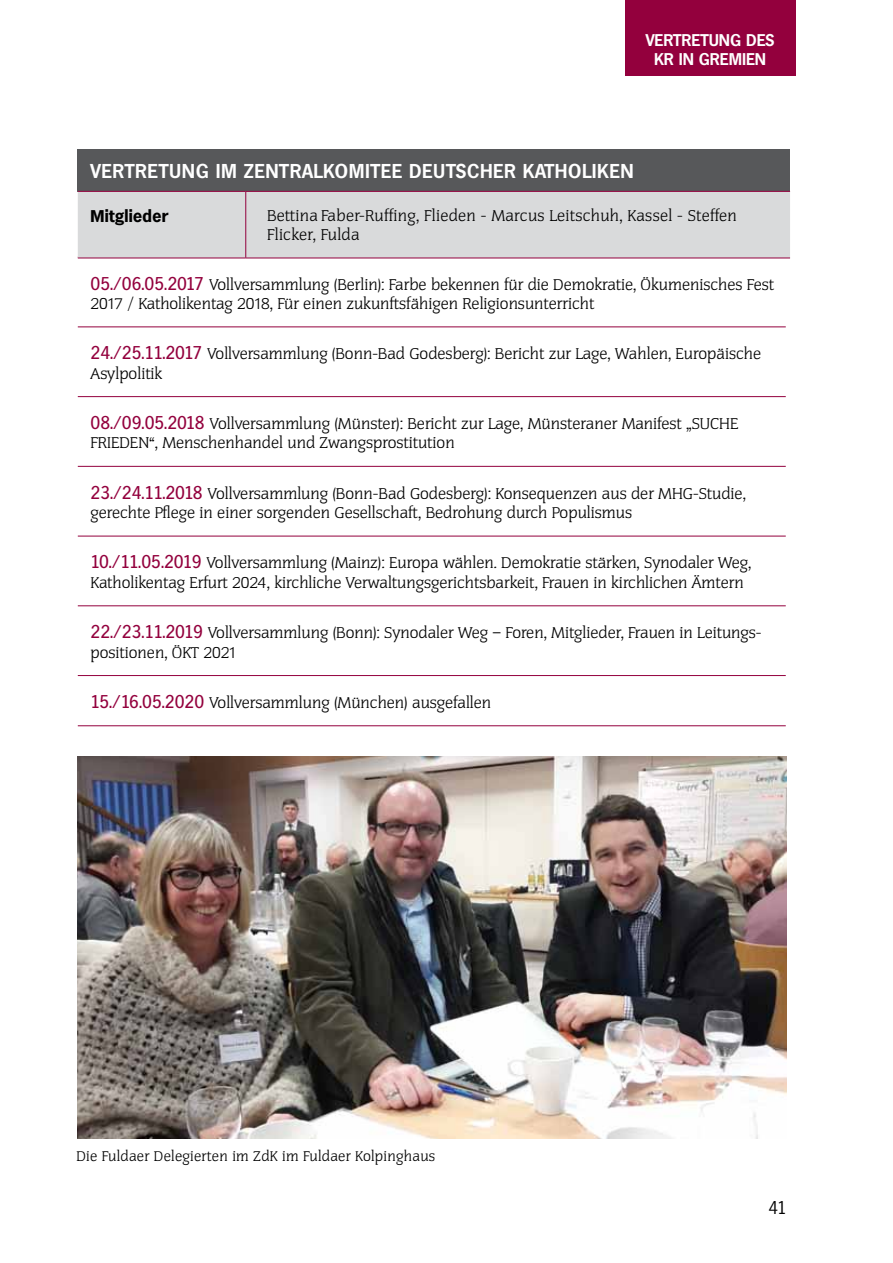
<style>
.page{position:relative;width:893px;height:1263px;background:#fff}
.page>*{position:absolute;margin:0;border:0;box-sizing:border-box;transform-origin:0 0}
.t1{font:600 19.5px "Hamburg";letter-spacing:.03em;color:#fff}
.t2{font:300 18px "Hamburg";color:#000}
.t3{font:600 16.5px/19.5px "Hamburg";color:#fff;text-align:center}
.t4{font:700 16.5px "Hamburg";letter-spacing:.02em;color:#000}
.t5{font:300 15px/19.5px "Congress";color:#000}
.t6{font:300 15px "Congress";letter-spacing:.02em;color:#000}
.t7{font:300 13.5px "Congress";letter-spacing:.02em;color:#000}
.s1{font-family:"Hamburg";font-weight:400;font-size:18px;color:#93003d}
</style>
<div class="page">
<div style="left:625px;top:0;width:170px;height:75px;background:#93003d"></div>
<hr style="left:78px;top:327px;width:708px;height:1px;background:#93003d">
<hr style="left:78px;top:396px;width:708px;height:1px;background:#93003d">
<hr style="left:78px;top:466px;width:708px;height:1px;background:#93003d">
<hr style="left:78px;top:536px;width:708px;height:1px;background:#93003d">
<hr style="left:78px;top:605px;width:708px;height:1px;background:#93003d">
<hr style="left:78px;top:675px;width:708px;height:1px;background:#93003d">
<hr style="left:78px;top:725px;width:708px;height:1px;background:#93003d">
<div style="left:78px;top:149px;width:712px;height:42px;background:#57585a"></div>
<div style="left:78px;top:192px;width:712px;height:66px;background:#d9dadb"></div>
<hr style="left:78px;top:191px;width:168px;height:1px;background:#93003d">
<hr style="left:246px;top:191px;width:544px;height:1px;background:#93003d">
<hr style="left:245px;top:192px;width:1px;height:66px;background:#93003d">
<hr style="left:78px;top:258px;width:168px;height:1px;background:#93003d">
<hr style="left:246px;top:258px;width:544px;height:1px;background:#93003d">
<img style="left:78px;top:756px;width:709px;height:383px">
<p class="t3" style="left:646px;top:30px;width:129px">VERTRETUNG DES<br>KR IN GREMIEN</p>
<h1 class="t1" style="left:91px;top:160px;width:545px">VERTRETUNG IM ZENTRALKOMITEE DEUTSCHER KATHOLIKEN</h1>
<p class="t4" style="left:91px;top:207px;width:79px">Mitglieder</p>
<p class="t6" style="left:267px;top:206px;width:218px">Bettina Faber-Ruffing, Flieden -M</p>
<p class="t6" style="left:505px;top:206px;width:233px">arcus Leitschuh, Kassel - Steffen</p>
<p class="t6" style="left:267px;top:226px;width:94px">Flicker, Fulda</p>
<p class="t5" style="left:91px;top:275px;width:685px"><span class="s1">05./06.05.2017</span> Vollversammlung (Berlin): Farbe bekennen für die Demokratie, Ökumenisches Fest<br>2017 / Katholikentag 2018, Für einen zukunftsfähigen Religionsunterricht</p>
<p class="t5" style="left:91px;top:345px;width:672px"><span class="s1">24./25.11.2017</span> Vollversammlung (Bonn-Bad Godesberg): Bericht zur Lage, Wahlen, Europäische<br>Asylpolitik</p>
<p class="t5" style="left:91px;top:414px;width:645px"><span class="s1">08./09.05.2018</span> Vollversammlung (Münster): Bericht zur Lage, Münsteraner Manifest „SUCHE<br>FRIEDEN“, Menschenhandel und Zwangsprostitution</p>
<p class="t5" style="left:91px;top:484px;width:657px"><span class="s1">23./24.11.2018</span> Vollversammlung (Bonn-Bad Godesberg): Konsequenzen aus der MHG-Studie, gerechte Pflege in einer sorgenden Gesellschaft, Bedrohung durch Populismus</p>
<p class="t5" style="left:91px;top:554px;width:662px"><span class="s1">10./11.05.2019</span> Vollversammlung (Mainz): Europa wählen. Demokratie stärken, Synodaler Weg,<br>Katholikentag Erfurt 2024, kirchliche Verwaltungsgerichtsbarkeit, Frauen in kirchlichen Ämtern</p>
<p class="t5" style="left:91px;top:623px;width:672px"><span class="s1">22./23.11.2019</span> Vollversammlung (Bonn): Synodaler Weg – Foren, Mitglieder, Frauen in Leitungs&shy;positionen, ÖKT 2021</p>
<p class="t5" style="left:91px;top:693px;width:402px"><span class="s1">15./16.05.2020</span> Vollversammlung (München) ausgefallen</p>
<p class="t7" style="left:77px;top:1147px;width:360px">Die Fuldaer Delegierten im ZdK im Fuldaer Kolpinghaus</p>
<p class="t2" style="left:768px;top:1197px;width:20px">41</p>
</div>
